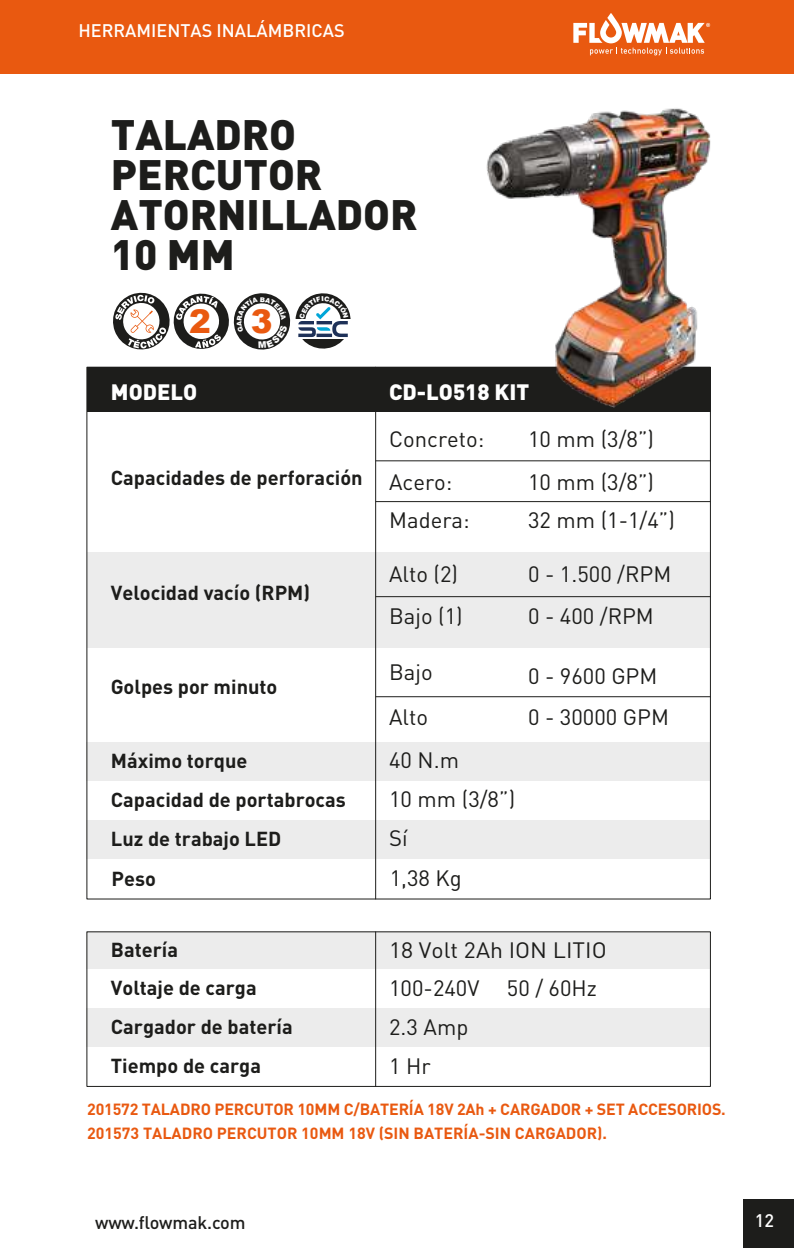
<style>
.page{position:relative;width:794px;height:1248px;background:#fff}
.page>*{position:absolute;margin:0;border:0;box-sizing:border-box;transform-origin:0 0}
.t1{font:900 42px/40px "DIN Pro";color:#1d1d1b}
.t2{font:900 32.6px "Arial";color:#e95910}
.t3{font:22px/43.4px "DIN Pro";color:#1d1d1b}
.t4{font:22px/38.6px "DIN Pro";color:#1d1d1b;scale:1.05 1}
.t5{font:900 22px "DIN Pro";color:#fff}
.t6{font:700 20px/38.6px "DIN Pro";color:#1d1d1b}
.t7{font:500 18px "DIN Pro";color:#fff}
.t8{font:500 18px "DIN Pro";letter-spacing:-.01em;color:#1d1d1b}
.t9{font:700 16px/24px "DIN Pro";letter-spacing:-.01em;color:#e95910}
</style>
<div class="page">
<div style="left:0;top:0;width:794px;height:74px;background:#e95910"></div>
<svg style="left:573px;top:13px;width:137px;height:42px"></svg>
<div style="left:743px;top:1199px;width:51px;height:48px;background:#1d1d1b"></div>
<div style="left:87px;top:367px;width:624px;height:45px;background:#1d1d1b"></div>
<div style="left:87px;top:741px;width:623px;height:39px;background:#ececec"></div>
<div style="left:87px;top:819px;width:623px;height:39px;background:#ececec"></div>
<div style="left:87px;top:931px;width:623px;height:39px;background:#ececec"></div>
<div style="left:87px;top:969px;width:623px;height:39px;background:#fff"></div>
<div style="left:87px;top:1008px;width:623px;height:39px;background:#ececec"></div>
<div style="left:87px;top:552px;width:624px;height:96px;background:#ececec"></div>
<hr style="left:375px;top:931px;width:1px;height:155px;background:#1d1d1b">
<hr style="left:375px;top:367px;width:1px;height:531px;background:#1d1d1b">
<img style="left:479px;top:108px;width:232px;height:300px">
<hr style="left:375px;top:460px;width:335px;height:1px;background:#1d1d1b">
<hr style="left:375px;top:501px;width:335px;height:1px;background:#1d1d1b">
<hr style="left:375px;top:596px;width:335px;height:1px;background:#1d1d1b">
<hr style="left:375px;top:696px;width:335px;height:1px;background:#1d1d1b">
<svg style="left:113px;top:292px;width:238px;height:58px"></svg>
<p class="t7" style="left:78px;top:19px;width:268px">HERRAMIENTAS INALÁMBRICAS</p>
<h1 class="t1" style="left:111px;top:113px;width:308px">TALADRO<br>PERCUTOR<br>ATORNILLADOR<br>10 MM</h1>
<h2 class="t2" style="left:189px;top:297px;width:23px">2</h2>
<h2 class="t2" style="left:251px;top:298px;width:23px">3</h2>
<p class="t5" style="left:111px;top:377px;width:88px">MODELO</p>
<p class="t6" style="left:111px;top:458px;width:253px">Capacidades de perforación</p>
<p class="t6" style="left:111px;top:573px;width:201px">Velocidad vacío (RPM)</p>
<p class="t6" style="left:111px;top:666px;width:168px">Golpes por minuto</p>
<p class="t6" style="left:111px;top:740px;width:236px">Máximo torque<br>Capacidad de portabrocas</p>
<p class="t5" style="left:389px;top:377px;width:142px">CD-LO518 KIT</p>
<p class="t3" style="left:389px;top:416px;width:97px">Concreto:<br>Acero:</p>
<p class="t3" style="left:389px;top:497px;width:82px">Madera:</p>
<p class="t3" style="left:528px;top:416px;width:128px">10 mm (3/8”)<br>10 mm (3/8”)</p>
<p class="t3" style="left:528px;top:497px;width:148px">32 mm (1-1/4”)</p>
<p class="t3" style="left:389px;top:551px;width:71px">Alto (2)</p>
<p class="t3" style="left:528px;top:552px;width:145px;line-height:41.8px">0 - 1.500 /RPM<br>0 - 400 /RPM</p>
<p class="t3" style="left:389px;top:593px;width:75px">Bajo (1)</p>
<p class="t3" style="left:389px;top:649px;width:45px">Bajo</p>
<p class="t3" style="left:389px;top:694px;width:40px">Alto</p>
<p class="t3" style="left:389px;top:739px;width:128px;line-height:39px">40 N.m<br>10 mm (3/8”)</p>
<p class="t3" style="left:528px;top:653px;width:142px;line-height:41.8px">0 - 9600 GPM<br>0 - 30000 GPM</p>
<p class="t6" style="left:111px;top:818px;width:172px">Luz de trabajo LED</p>
<p class="t3" style="left:389px;top:815px;width:20px">Sí</p>
<p class="t6" style="left:111px;top:858px;width:46px">Peso</p>
<p class="t3" style="left:390px;top:855px;width:73px">1,38 Kg</p>
<p class="t6" style="left:111px;top:929px;width:183px">Batería<br>Voltaje de carga<br>Cargador de batería<br>Tiempo de carga</p>
<p class="t4" style="left:389px;top:929px;width:209px">18 Volt 2Ah ION LITIO<br>100-240V 50 / 60Hz<br>2.3 Amp<br>1 Hr</p>
<p class="t9" style="left:87px;top:1096px;width:640px">201572 TALADRO PERCUTOR 10MM C/BATERÍA 18V 2Ah + CARGADOR + SET ACCESORIOS.<br>201573 TALADRO PERCUTOR 10MM 18V (SIN BATERÍA-SIN CARGADOR).</p>
<p class="t8" style="left:95px;top:1209px;width:152px">www.flowmak.com</p>
<p class="t7" style="left:755px;top:1207px;width:21px">12</p>
</div>
